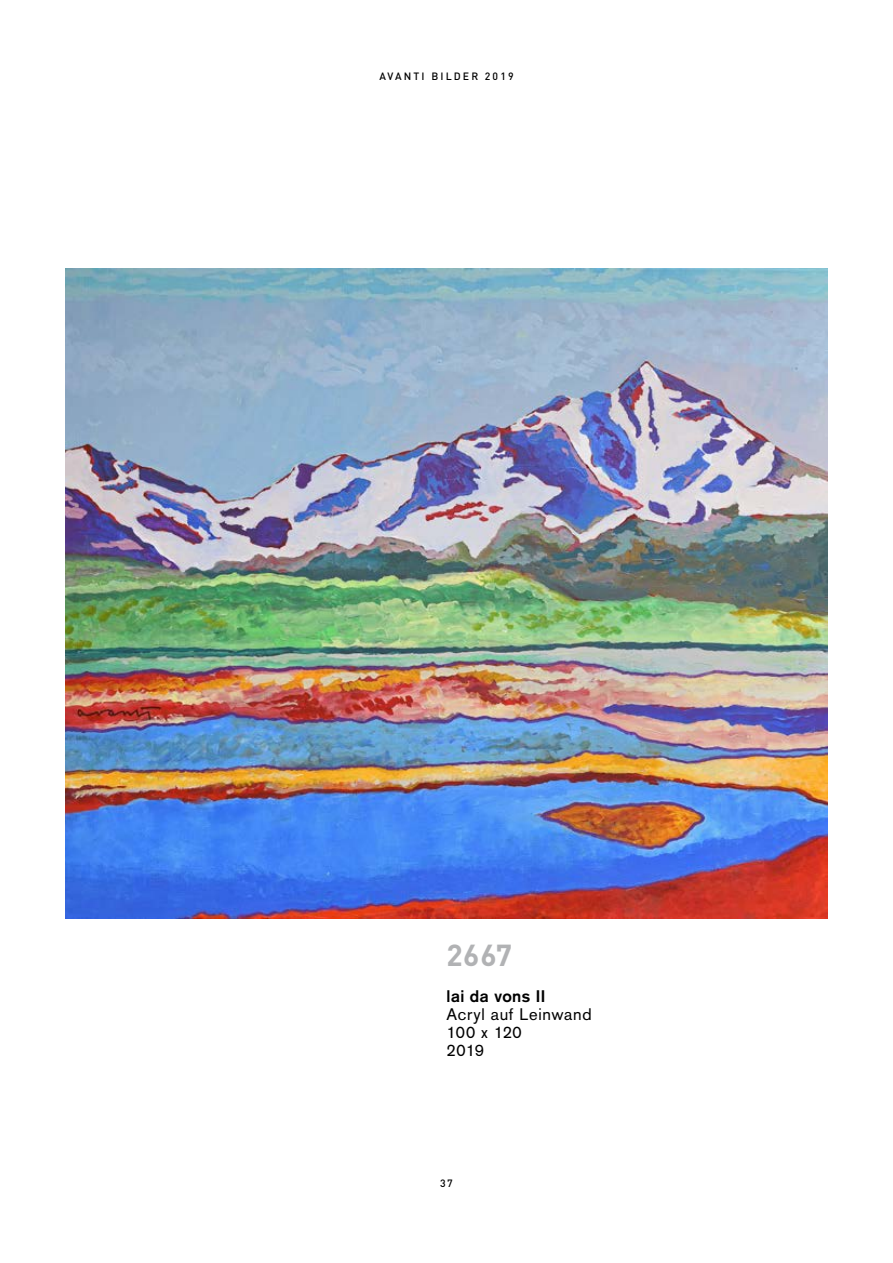
<style>
.page{position:relative;width:893px;height:1263px;background:#fff}
.page>*{position:absolute;margin:0;border:0;box-sizing:border-box;transform-origin:0 0}
.t1{font:700 30px "DIN";color:#b1b2b4}
.t2{font:16.5px/18px "Akzidenz Grotesk";letter-spacing:.04em;color:#000}
.t3{font:700 16.5px "Akzidenz Grotesk";letter-spacing:.03em;color:#000}
.t4{font:500 10.5px "DIN";letter-spacing:.2em;color:#000}
</style>
<div class="page">
<img style="left:66px;top:269px;width:761px;height:649px">
<p class="t4" style="left:379px;top:70px;width:136px">AVANTI BILDER 2019</p>
<h1 class="t1" style="left:446px;top:938px;width:67px">2667</h1>
<p class="t3" style="left:446px;top:990px;width:101px">lai da vons II</p>
<p class="t2" style="left:446px;top:1007px;width:147px">Acryl auf Leinwand<br>100 x 120<br>2019</p>
<p class="t4" style="left:440px;top:1177px;width:14px">37</p>
</div>
